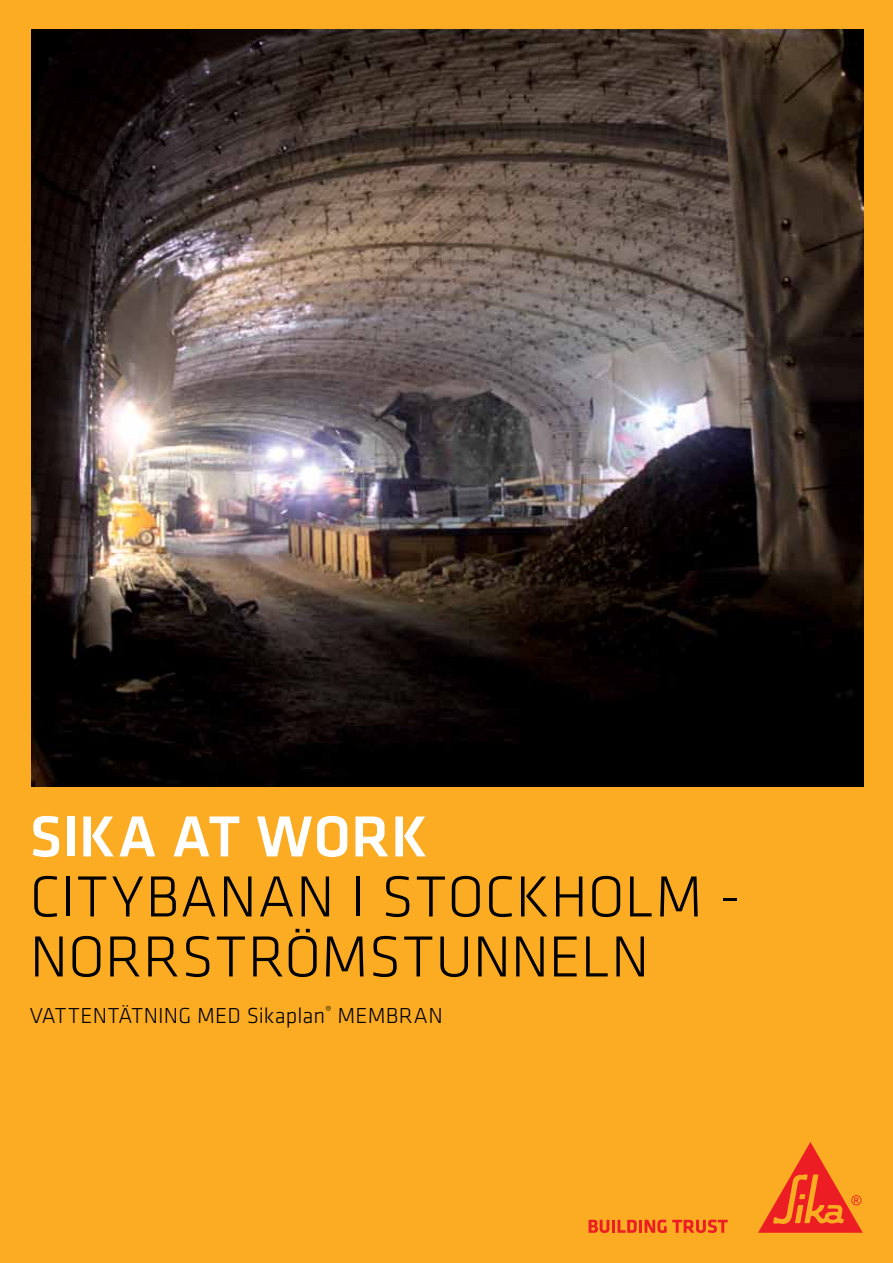
<style>
.page{position:relative;width:893px;height:1263px;background:#fbac23}
.page>*{position:absolute;margin:0;border:0;box-sizing:border-box;transform-origin:0 0}
.t1{font:300 60px/60px "Klavika";letter-spacing:.015em;color:#000}
.t2{font:500 60px "Klavika";color:#fff}
.t3{font:300 22.5px "Klavika";letter-spacing:.005em;color:#000}
</style>
<div class="page">
<img style="left:32px;top:30px;width:831px;height:757px">
<svg style="left:589px;top:1219px;width:139px;height:14px"></svg>
<svg style="left:758px;top:1142px;width:105px;height:91px"></svg>
<p class="t2" style="left:30px;top:796px;width:399px">SIKA AT WORK</p>
<p class="t1" style="left:30px;top:866px;width:712px">CITYBANAN I STOCKHOLM -<br>NORRSTRÖMSTUNNELN</p>
<p class="t3" style="left:30px;top:1002px;width:414px">VATTENTÄTNING MED SIKAPLAN<sup>®</sup> MEMBRAN</p>
</div>
